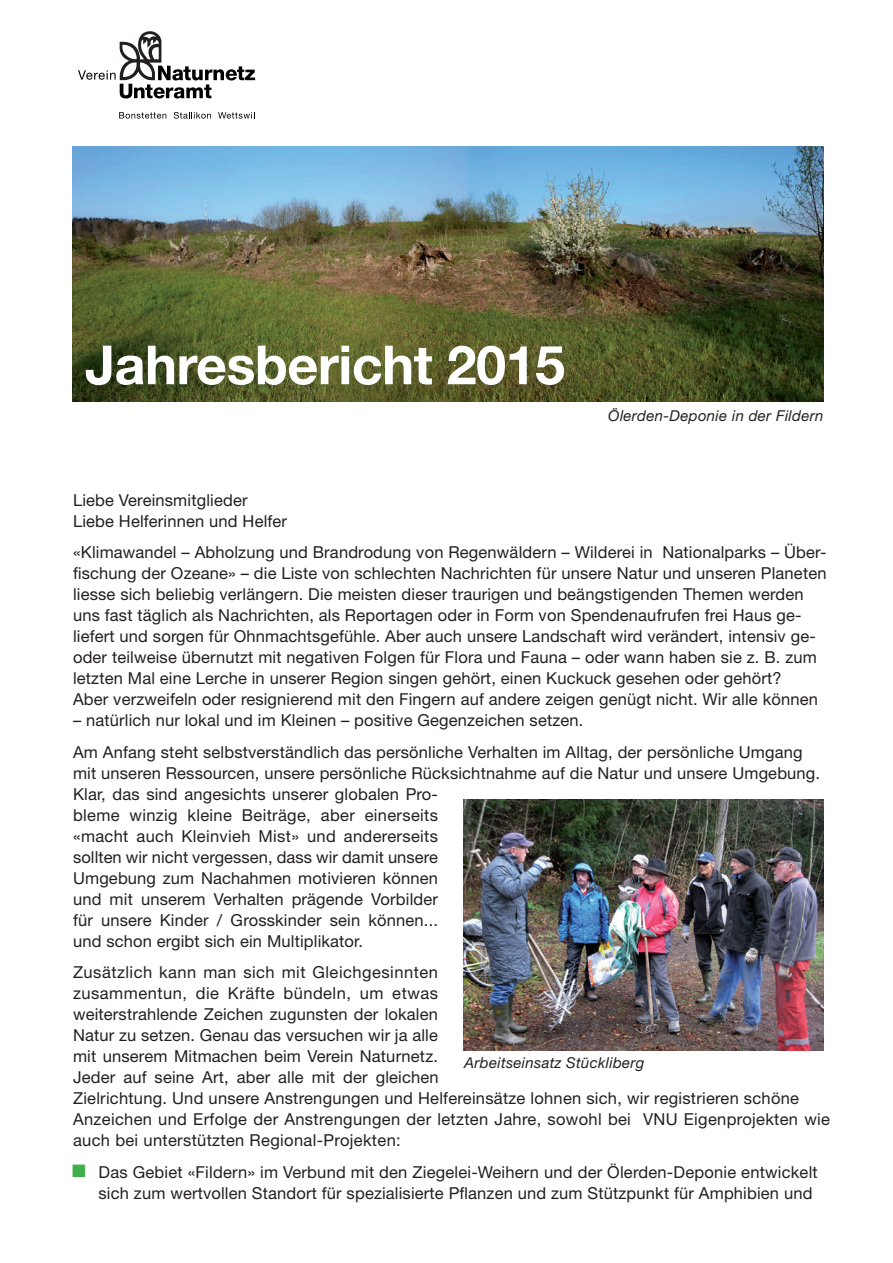
<style>
.page{position:relative;width:893px;height:1263px;background:#fff}
.page>*{position:absolute;margin:0;border:0;box-sizing:border-box;transform-origin:0 0}
.t1{font:700 54px "Helvetica Neue";letter-spacing:-.01em;color:#fff}
.t2{font:18px "Zapf Dingbats ITC";color:#40ae49}
.t3{font:16.5px/21px "Helvetica Neue";letter-spacing:.01em;color:#231f20}
.t4{font:italic 15px "Helvetica Neue";letter-spacing:.02em;color:#231f20}
</style>
<div class="page">
<svg style="left:78px;top:31px;width:177px;height:67px"></svg>
<svg style="left:119px;top:112px;width:47px;height:7px"></svg>
<svg style="left:174px;top:112px;width:37px;height:7px"></svg>
<svg style="left:218px;top:112px;width:37px;height:7px"></svg>
<img style="left:72px;top:147px;width:751px;height:255px">
<img style="left:463px;top:799px;width:360px;height:251px">
<h1 class="t1" style="left:85px;top:332px;width:481px">Jahresbericht 2015</h1>
<p class="t4" style="left:608px;top:406px;width:217px">Ölerden-Deponie in der Fildern</p>
<p class="t3" style="left:73px;top:489px;width:216px">Liebe Vereinsmitglieder<br>Liebe Helferinnen und Helfer</p>
<p class="t3" style="left:73px;top:541px;width:755px">«Klimawandel – Abholzung und Brandrodung von Regenwäldern – Wilderei in Nationalparks – Über&shy;fischung der Ozeane» – die Liste von schlechten Nachrichten für unsere Natur und unseren Planeten liesse sich beliebig verlängern. Die meisten dieser traurigen und beängstigenden Themen werden uns fast täglich als Nachrichten, als Reportagen oder in Form von Spendenaufrufen frei Haus ge&shy;liefert und sorgen für Ohnmachtsgefühle. Aber auch unsere Landschaft wird verändert, intensiv ge&shy;oder teilweise übernutzt mit negativen Folgen für Flora und Fauna – oder wann haben sie z. B. zum letzten Mal eine Lerche in unserer Region singen gehört, einen Kuckuck gesehen oder gehört?<br>Aber verzweifeln oder resignierend mit den Fingern auf andere zeigen genügt nicht. Wir alle können</p>
<p class="t3" style="left:73px;top:704px;width:731px;line-height:31.5px">– natürlich nur lokal und im Kleinen – positive Gegenzeichen setzen.<br>Am Anfang steht selbstverständlich das persönliche Verhalten im Alltag, der persönliche Umgang</p>
<p class="t3" style="left:73px;top:762px;width:749px">mit unseren Ressourcen, unsere persönliche Rücksichtnahme auf die Natur und unsere Umgebung.<br>Klar, das sind angesichts unserer globalen Pro-<br>bleme winzig kleine Beiträge, aber einerseits<br>«macht auch Kleinvieh Mist» und andererseits<br>sollten wir nicht vergessen, dass wir damit unsere<br>Umgebung zum Nachahmen motivieren können<br>und mit unserem Verhalten prägende Vorbilder<br>für unsere Kinder / Grosskinder sein können...<br>und schon ergibt sich ein Multiplikator.</p>
<p class="t3" style="left:73px;top:962px;width:758px">Zusätzlich kann man sich mit Gleichgesinnten<br>zusammentun, die Kräfte bündeln, um etwas<br>weiterstrahlende Zeichen zugunsten der lokalen<br>Natur zu setzen. Genau das versuchen wir ja alle<br>mit unserem Mitmachen beim Verein Naturnetz.<br>Jeder auf seine Art, aber alle mit der gleichen<br>Zielrichtung. Und unsere Anstrengungen und Helfereinsätze lohnen sich, wir registrieren schöne Anzeichen und Erfolge der Anstrengungen der letzten Jahre, sowohl bei VNU Eigenprojekten wie auch bei unterstützten Regional-Projekten:</p>
<p class="t3" style="left:99px;top:1161px;width:721px">Das Gebiet «Fildern» im Verbund mit den Ziegelei-Weihern und der Ölerden-Deponie entwickelt sich zum wertvollen Standort für spezialisierte Pflanzen und zum Stützpunkt für Amphibien und</p>
<p class="t4" style="left:464px;top:1054px;width:182px">Arbeitseinsatz Stückliberg</p>
<p class="t2" style="left:72px;top:1163px;width:15px">■</p>
</div>
